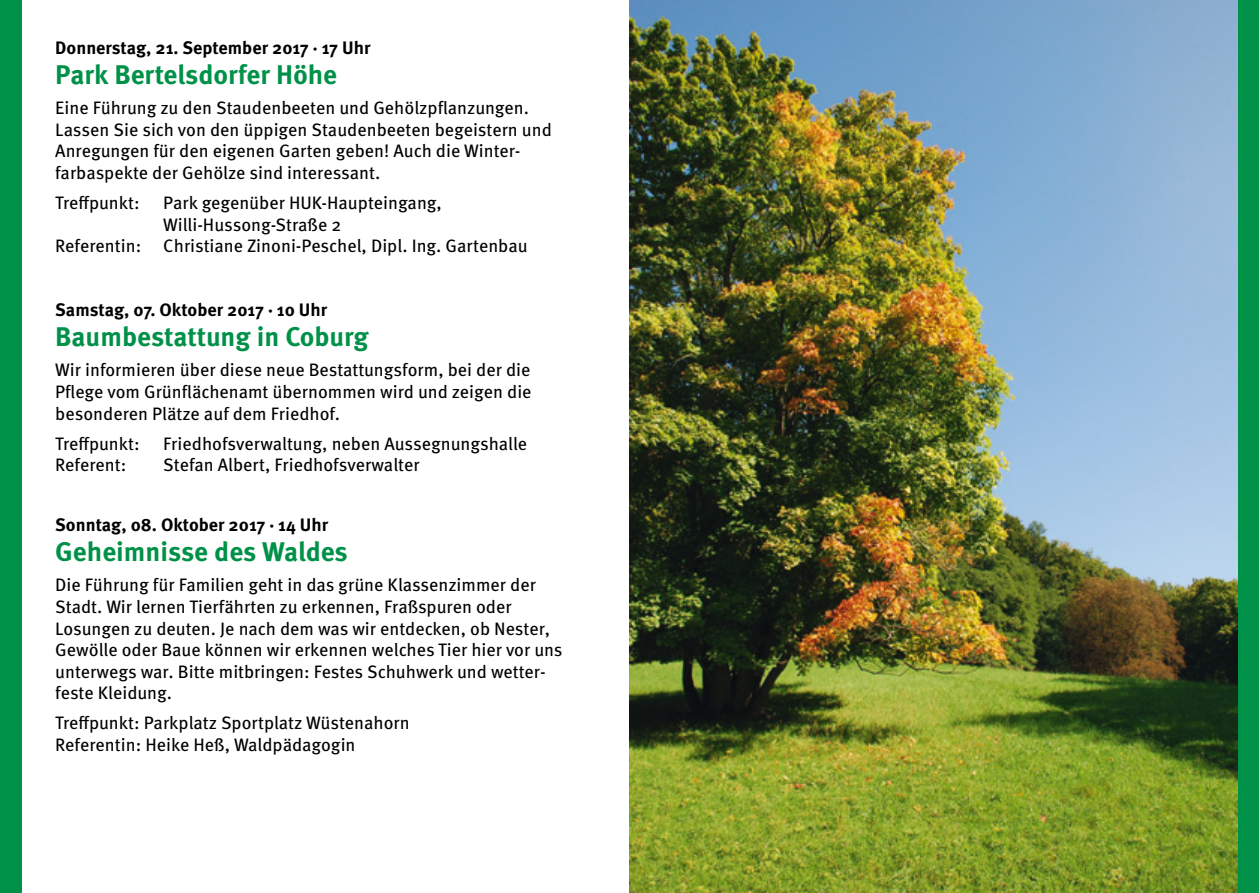
<style>
.page{position:relative;width:1259px;height:893px;background:#fff}
.page>*{position:absolute;margin:0;border:0;box-sizing:border-box;transform-origin:0 0}
.t1{font:700 27px "Meta Pro";color:#009149}
.t2{font:18px/21.6px "Meta Pro";color:#000}
.t3{font:700 18px "Meta Pro";color:#000}
</style>
<div class="page">
<div style="left:0;top:0;width:21px;height:893px;background:#009149"></div>
<div style="left:1237px;top:0;width:22px;height:893px;background:#009149"></div>
<img style="left:629px;top:0;width:608px;height:893px">
<p class="t3" style="left:55px;top:36px;width:317px">Donnerstag, 21. September 2017 · 17 Uhr</p>
<h1 class="t1" style="left:55px;top:58px;width:283px">Park Bertelsdorfer Höhe</h1>
<p class="t2" style="left:55px;top:97px;width:498px">Eine Führung zu den Staudenbeeten und Gehölzpflanzungen.<br>Lassen Sie sich von den üppigen Staudenbeeten begeistern und Anregungen für den eigenen Garten geben! Auch die Winter&shy;farbaspekte der Gehölze sind interessant.</p>
<p class="t2" style="left:55px;top:192px;width:86px">Treffpunkt:</p>
<p class="t2" style="left:163px;top:192px;width:280px">Park gegenüber HUK-Haupteingang,</p>
<p class="t2" style="left:163px;top:214px;width:180px">Willi-Hussong-Straße 2</p>
<p class="t2" style="left:55px;top:235px;width:474px">Referentin: Christiane Zinoni-Peschel, Dipl. Ing. Gartenbau</p>
<p class="t3" style="left:55px;top:299px;width:273px">Samstag, 07. Oktober 2017 · 10 Uhr</p>
<h1 class="t1" style="left:55px;top:320px;width:315px">Baumbestattung in Coburg</h1>
<p class="t2" style="left:55px;top:359px;width:478px;text-align:justify">Wir informieren über diese neue Bestattungsform, bei der die Pflege vom Grünflächenamt übernommen wird und zeigen die besonderen Plätze auf dem Friedhof.</p>
<p class="t2" style="left:55px;top:433px;width:86px">Treffpunkt:</p>
<p class="t2" style="left:163px;top:433px;width:365px">Friedhofsverwaltung, neben Aussegnungshalle</p>
<p class="t2" style="left:55px;top:454px;width:73px">Referent:</p>
<p class="t2" style="left:163px;top:454px;width:258px">Stefan Albert, Friedhofsverwalter</p>
<p class="t3" style="left:55px;top:514px;width:274px">Sonntag, 08. Oktober 2017 · 14 Uhr</p>
<h1 class="t1" style="left:55px;top:535px;width:294px">Geheimnisse des Waldes</h1>
<p class="t2" style="left:55px;top:574px;width:509px">Die Führung für Familien geht in das grüne Klassenzimmer der Stadt. Wir lernen Tierfährten zu erkennen, Fraßspuren oder Losungen zu deuten. Je nach dem was wir entdecken, ob Nester, Gewölle oder Baue können wir erkennen welches Tier hier vor uns unterwegs war. Bitte mitbringen: Festes Schuhwerk und wetter&shy;feste Kleidung.</p>
<p class="t2" style="left:55px;top:712px;width:356px">Treffpunkt: Parkplatz Sportplatz Wüstenahorn<br>Referentin: Heike Heß, Waldpädagogin</p>
</div>
